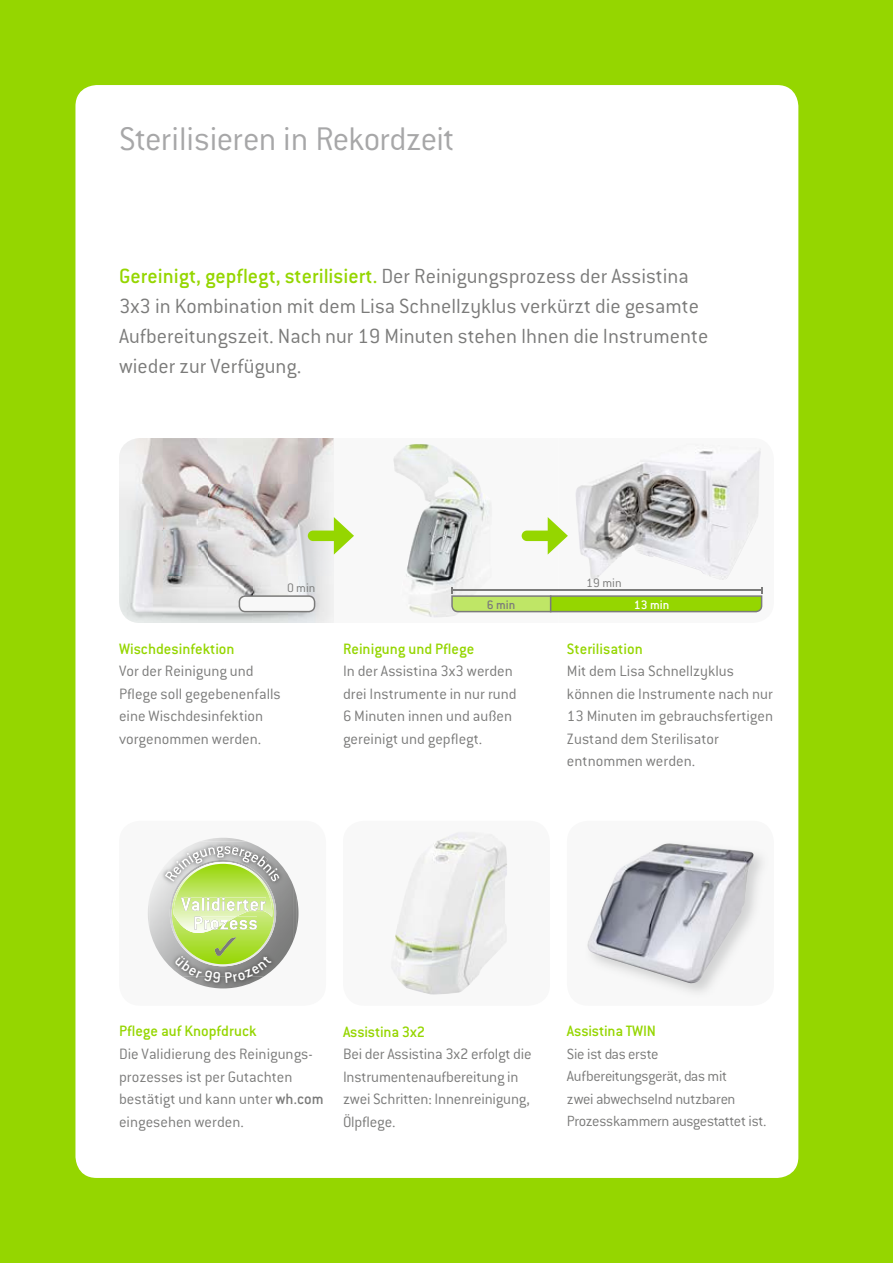
<style>
.page{position:relative;width:893px;height:1263px;background:#95d600}
.page>*{position:absolute;margin:0;border:0;box-sizing:border-box;transform-origin:0 0}
.t1{font:300 36px "Conduit ITC Pro";letter-spacing:-.02em;color:#a7a7a8}
.t2{font:300 22.5px/30px "Conduit ITC Pro";color:#7b7b7a}
.t3{font:300 16.5px/22.5px "Conduit ITC Pro";color:#7b7b7a}
.t4{font:500 16.5px "Conduit ITC Pro";color:#95d600}
.t5{font:300 16.2px/22.5px "Conduit ITC Pro";letter-spacing:-.025em;color:#7b7b7a}
.t6{font:300 13.5px "Conduit ITC Pro";color:#7b7b7a}
.t7{font:500 13.5px "Conduit ITC Pro";color:#fff}
.t8{font:500 13.5px "Conduit ITC Pro";color:#7b7b7a}
.s1{font-weight:500;color:#95d600}
.s2{font-weight:500}
</style>
<div class="page">
<div style="left:75px;top:85px;width:723px;height:1093px;background:#fff;border-radius:21px"></div>
<div style="left:343px;top:821px;width:207px;height:185px;background:#f8f8f8;border-radius:21px"></div>
<img style="left:394px;top:833px;width:113px;height:162px">
<div style="left:567px;top:821px;width:207px;height:185px;background:#f8f8f8;border-radius:21px"></div>
<img style="left:587px;top:843px;width:167px;height:140px">
<div style="left:119px;top:821px;width:207px;height:185px;background:#f8f8f8;border-radius:21px"></div>
<svg style="left:297px;top:899px;width:1px;height:29px"></svg>
<img style="left:203px;top:838px;width:42px;height:3px">
<img style="left:148px;top:885px;width:149px;height:103px">
<img style="left:150px;top:841px;width:143px;height:136px">
<img style="left:170px;top:882px;width:106px;height:84px">
<img style="left:172px;top:882px;width:102px;height:82px">
<img style="left:174px;top:882px;width:98px;height:51px">
<img style="left:181px;top:897px;width:85px;height:14px">
<img style="left:237px;top:916px;width:20px;height:14px">
<img style="left:194px;top:916px;width:43px;height:14px">
<svg style="left:165px;top:846px;width:115px;height:36px"></svg>
<div style="left:335px;top:438px;width:223px;height:185px;background:#f8f8f8"></div>
<img style="left:393px;top:444px;width:58px;height:173px">
<svg style="left:451px;top:444px;width:312px;height:172px"></svg>
<svg style="left:119px;top:438px;width:235px;height:185px"></svg>
<svg style="left:175px;top:937px;width:97px;height:46px"></svg>
<h1 class="t1" style="left:119px;top:120px;width:337px">Sterilisieren in Rekordzeit</h1>
<h2 class="t2" style="left:119px;top:261px;width:591px"><span class="s1">Gereinigt, gepflegt, sterilisiert.</span> Der Reinigungsprozess der Assistina 3x3 in Kombination mit dem Lisa Schnellzyklus verkürzt die gesamte Aufbereitungszeit. Nach nur 19 Minuten stehen Ihnen die Instrumente wieder zur Verfügung.</h2>
<p class="t6" style="left:287px;top:580px;width:30px">0 min</p>
<p class="t4" style="left:119px;top:639px;width:117px">Wischdesinfektion</p>
<p class="t3" style="left:119px;top:660px;width:163px">Vor der Reinigung und<br>Pflege soll gegebenenfalls eine Wischdesinfektion vorgenommen werden.</p>
<p class="t6" style="left:586px;top:575px;width:37px">19 min</p>
<p class="t8" style="left:487px;top:597px;width:30px">6 min</p>
<p class="t7" style="left:634px;top:597px;width:37px">13 min</p>
<p class="t4" style="left:343px;top:639px;width:133px">Reinigung und Pflege</p>
<p class="t3" style="left:343px;top:660px;width:175px">In der Assistina 3x3 werden drei Instrumente in nur rund<br>6 Minuten innen und außen gereinigt und gepflegt.</p>
<p class="t4" style="left:567px;top:639px;width:77px">Sterilisation</p>
<p class="t3" style="left:567px;top:660px;width:208px">Mit dem Lisa Schnellzyklus können die Instrumente nach nur<br>13 Minuten im gebrauchsfertigen<br>Zustand dem Sterilisator entnommen werden.</p>
<p class="t4" style="left:119px;top:1022px;width:139px">Pflege auf Knopfdruck</p>
<p class="t3" style="left:119px;top:1043px;width:206px">Die Validierung des Reinigungs&shy;prozesses ist per Gutachten bestätigt und kann unter <span class="s2">wh.com </span>eingesehen werden.</p>
<p class="t4" style="left:343px;top:1022px;width:84px">Assistina 3x2</p>
<p class="t3" style="left:343px;top:1043px;width:190px">Bei der Assistina 3x2 erfolgt die<br>Instrumentenaufbereitung in zwei Schritten: Innenreinigung,<br>Ölpflege.</p>
<p class="t4" style="left:567px;top:1022px;width:91px">Assistina TWIN</p>
<p class="t5" style="left:567px;top:1043px;width:201px">Sie ist das erste<br>Aufbereitungsgerät, das mit<br>zwei abwechselnd nutzbaren<br>Prozesskammern ausgestattet ist.</p>
</div>
